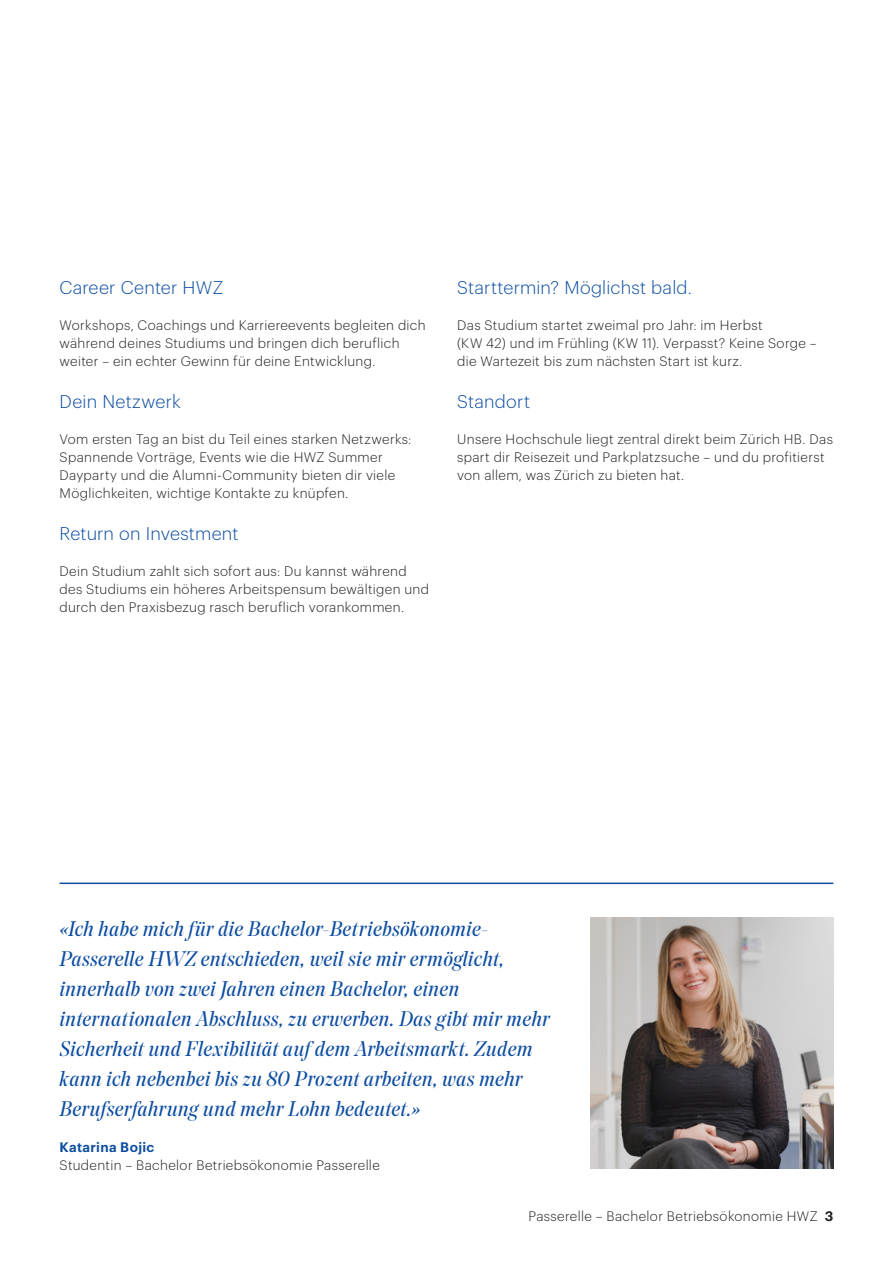
<style>
.page{position:relative;width:893px;height:1263px;background:#fff}
.page>*{position:absolute;margin:0;border:0;box-sizing:border-box;transform-origin:0 0}
._1_Haupttitel{font:italic 21px/30px "Noe Display";letter-spacing:.01em;color:#0d4da1}
.t1{font:300 18px "Graphik";letter-spacing:.01em;color:#0d4da1}
._5_Content_Flattersatz{font:300 13.5px/18px "Graphik";letter-spacing:.025em;color:#231f20}
._5_Content_Flattersatz-2{font:600 13.5px "Graphik";letter-spacing:.025em;color:#0d4da1}
.s1{font-weight:600}
</style>
<div class="page">
<img style="left:590px;top:918px;width:243px;height:250px">
<hr style="left:60px;top:882px;width:773px;height:2px;background:#0d4da1">
<p class="t1" style="left:60px;top:274px;width:165px">Career Center HWZ</p>
<p class="_5_Content_Flattersatz" style="left:60px;top:315px;width:368px">Workshops, Coachings und Karriereevents begleiten dich während deines Studiums und bringen dich beruflich weiter – ein echter Gewinn für deine Entwicklung.</p>
<p class="t1" style="left:60px;top:388px;width:123px">Dein Netzwerk</p>
<p class="_5_Content_Flattersatz" style="left:60px;top:429px;width:353px">Vom ersten Tag an bist du Teil eines starken Netzwerks:<br>Spannende Vorträge, Events wie die HWZ Summer Dayparty und die Alumni-Community bieten dir viele Möglichkeiten, wichtige Kontakte zu knüpfen.</p>
<p class="t1" style="left:60px;top:520px;width:181px">Return on Investment</p>
<p class="_5_Content_Flattersatz" style="left:60px;top:561px;width:371px">Dein Studium zahlt sich sofort aus: Du kannst während des Studiums ein höheres Arbeitspensum bewältigen und durch den Praxisbezug rasch beruflich vorankommen.</p>
<p class="t1" style="left:457px;top:274px;width:236px">Starttermin? Möglichst bald.</p>
<p class="_5_Content_Flattersatz" style="left:457px;top:315px;width:361px">Das Studium startet zweimal pro Jahr: im Herbst<br>(KW 42) und im Frühling (KW 11). Verpasst? Keine Sorge – die Wartezeit bis zum nächsten Start ist kurz.</p>
<p class="t1" style="left:457px;top:388px;width:74px">Standort</p>
<p class="_5_Content_Flattersatz" style="left:457px;top:429px;width:377px">Unsere Hochschule liegt zentral direkt beim Zürich HB. Das spart dir Reisezeit und Parkplatzsuche – und du profitierst von allem, was Zürich zu bieten hat.</p>
<p class="_1_Haupttitel" style="left:60px;top:913px;width:492px">«Ich habe mich für die Bachelor-Betriebsökonomie-Passerelle HWZ entschieden, weil sie mir ermöglicht, innerhalb von zwei Jahren einen Bachelor, einen internationalen Abschluss, zu erwerben. Das gibt mir mehr Sicherheit und Flexibilität auf dem Arbeitsmarkt. Zudem kann ich nebenbei bis zu 80 Prozent arbeiten, was mehr Berufserfahrung und mehr Lohn bedeutet.»</p>
<p class="_5_Content_Flattersatz-2" style="left:60px;top:1136px;width:96px">Katarina Bojic</p>
<p class="_5_Content_Flattersatz" style="left:60px;top:1155px;width:322px">Studentin – Bachelor Betriebsökonomie Passerelle</p>
<p class="_5_Content_Flattersatz" style="left:528px;top:1206px;width:306px">Passerelle – Bachelor Betriebsökonomie HWZ <span class="s1">3</span></p>
</div>
